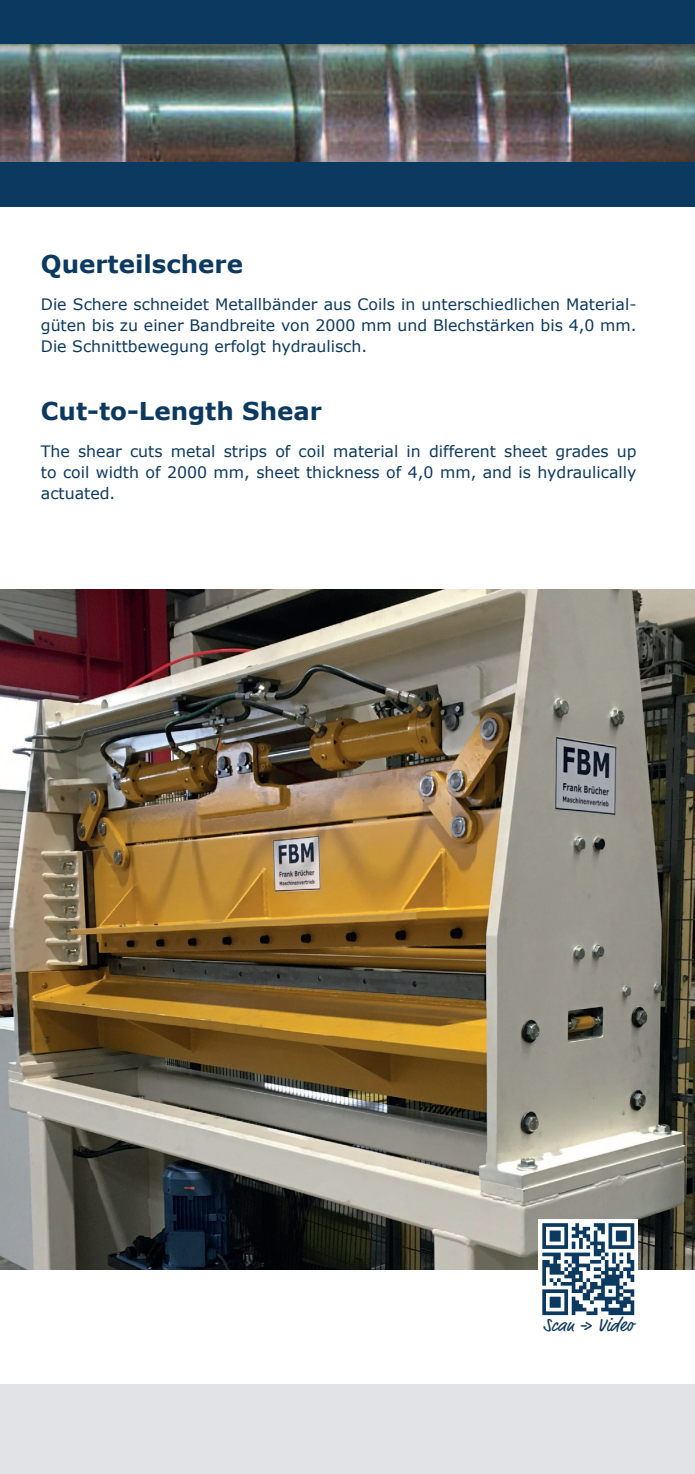
<style>
.page{position:relative;width:695px;height:1474px;background:#fff}
.page>*{position:absolute;margin:0;border:0;box-sizing:border-box;transform-origin:0 0}
.t1{font:700 24.5px "Verdana";color:#0c3960}
.t2{font:18.55px "Market";color:#0c3960}
.t3{font:15.75px/21px "Verdana";color:#0c3960;text-align:justify}
</style>
<div class="page">
<div style="left:0;top:1384px;width:694px;height:89px;background:#e1e3e7"></div>
<img style="left:0;top:589px;width:694px;height:680px">
<div style="left:0;top:0;width:694px;height:207px;background:#0c3960"></div>
<img style="left:0;top:45px;width:694px;height:117px">
<svg style="left:538px;top:1219px;width:99px;height:97px"></svg>
<svg style="left:542px;top:1223px;width:92px;height:91px"></svg>
<h1 class="t1" style="left:41px;top:248px;width:204px">Querteilschere</h1>
<p class="t3" style="left:41px;top:293px;width:597px">Die Schere schneidet Metallbänder aus Coils in unterschiedlichen Material&shy;güten bis zu einer Bandbreite von 2000 mm und Blechstärken bis 4,0 mm.<br>Die Schnittbewegung erfolgt hydraulisch.</p>
<h1 class="t1" style="left:41px;top:395px;width:282px">Cut-to-Length Shear</h1>
<p class="t3" style="left:41px;top:441px;width:597px">The shear cuts metal strips of coil material in different sheet grades up to coil width of 2000 mm, sheet thickness of 4,0 mm, and is hydraulically actuated.</p>
<p class="t2" style="left:543px;top:1314px;width:92px">Scan -&gt; Video</p>
</div>
